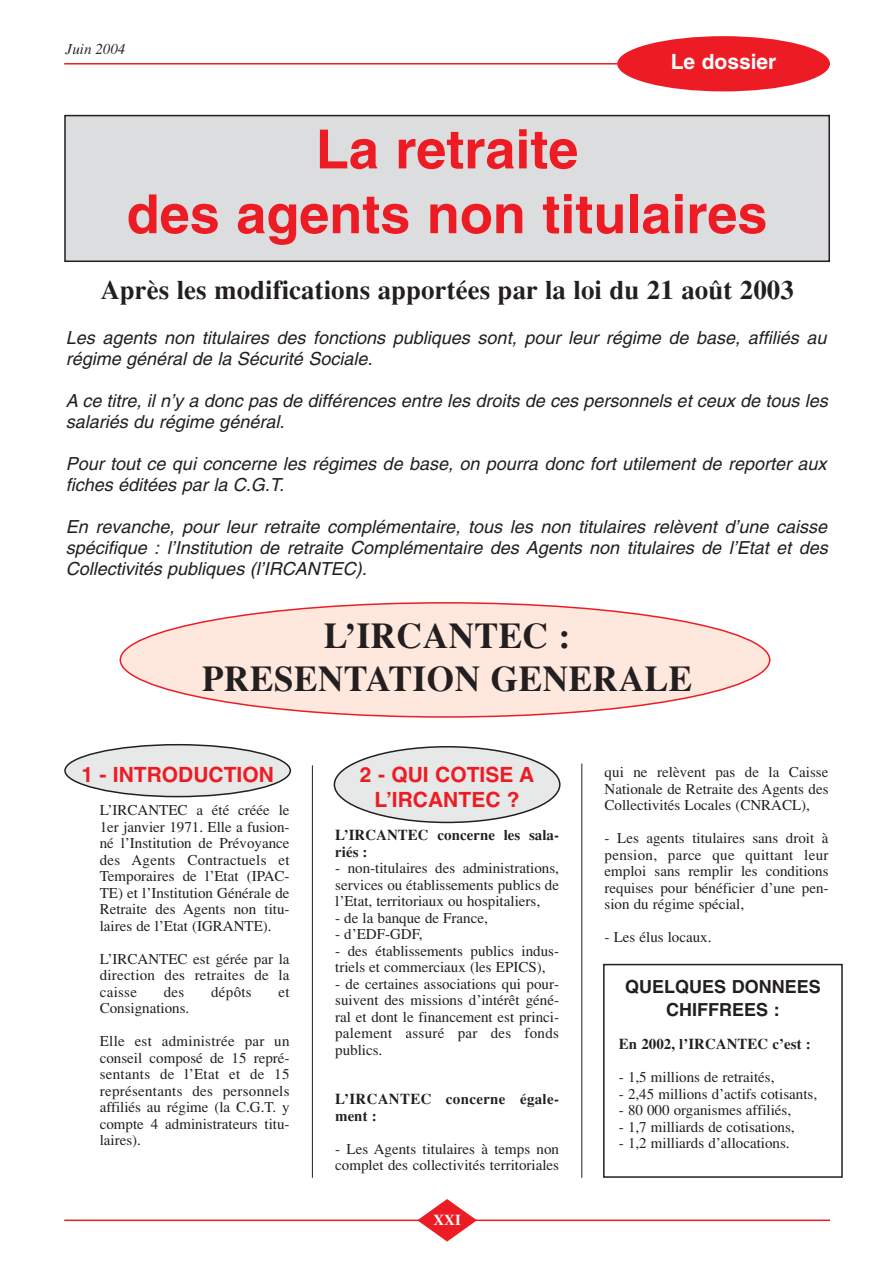
<style>
.page{position:relative;width:893px;height:1263px;background:#fff}
.page>*{position:absolute;margin:0;border:0;box-sizing:border-box;transform-origin:0 0}
.t1{font:700 54px/64.8px "Helvetica";color:#ed1c24;text-align:center}
.t2{font:700 36px/43.2px "Times";color:#231f20;text-align:center}
.t3{font:700 27px "Times";color:#231f20}
.t4{font:700 21px/25.2px "Helvetica";color:#ed1c24;text-align:center}
.t5{font:700 21px "Helvetica";color:#fff}
.t6{font:italic 18px/21px "Helvetica";color:#231f20}
.t7{font:700 18px/23.9px "Helvetica";color:#231f20;text-align:center}
.t8{font:15px/16.5px "Times";color:#231f20;text-align:justify}
.t9{font:700 15px/16.5px "Times";color:#231f20}
.t10{font:700 15px/16.5px "Times";letter-spacing:.02em;color:#231f20}
.t11{font:italic 15px "Times";color:#231f20}
.t12{font:700 15px "Times";color:#fff}
</style>
<div class="page">
<svg style="left:64px;top:744px;width:227px;height:53px"></svg>
<svg style="left:333px;top:746px;width:227px;height:77px"></svg>
<div style="left:65px;top:116px;width:764px;height:145px;background:#dcddde"></div>
<div style="left:64px;top:115px;width:766px;height:147px;border:2px solid #231f20"></div>
<hr style="left:64px;top:1220px;width:766px;height:1px;background:#ed1c24">
<svg style="left:417px;top:1199px;width:60px;height:43px"></svg>
<hr style="left:64px;top:63px;width:766px;height:2px;background:#ed1c24">
<hr style="left:312px;top:765px;width:1px;height:413px;background:#231f20">
<hr style="left:581px;top:764px;width:1px;height:414px;background:#231f20">
<div style="left:617px;top:36px;width:213px;height:55px;background:#ed1c24;border-radius:50%"></div>
<svg style="left:119px;top:602px;width:651px;height:116px"></svg>
<div style="left:603px;top:964px;width:239px;height:214px;border:2px solid #231f20"></div>
<p class="t11" style="left:66px;top:44px;width:61px">Juin 2004</p>
<h3 class="t5" style="left:670px;top:54px;width:107px">Le dossier</h3>
<h1 class="t1" style="left:127px;top:122px;width:642px">La retraite<br>des agents non titulaires</h1>
<h3 class="t3" style="left:100px;top:280px;width:695px">Après les modifications apportées par la loi du 21 août 2003</h3>
<p class="t6" style="left:66px;top:329px;width:762px">Les agents non titulaires des fonctions publiques sont, pour leur régime de base, affiliés au régime général de la Sécurité Sociale.</p>
<p class="t6" style="left:66px;top:392px;width:763px">A ce titre, il n’y a donc pas de différences entre les droits de ces personnels et ceux de tous les salariés du régime général.</p>
<p class="t6" style="left:66px;top:455px;width:762px">Pour tout ce qui concerne les régimes de base, on pourra donc fort utilement de reporter aux fiches éditées par la C.G.T.</p>
<p class="t6" style="left:66px;top:518px;width:763px;text-align:justify">En revanche, pour leur retraite complémentaire, tous les non titulaires relèvent d’une caisse spécifique : l’Institution de retraite Complémentaire des Agents non titulaires de l’Etat et des Collectivités publiques (l’IRCANTEC).</p>
<h2 class="t2" style="left:202px;top:617px;width:492px">L’IRCANTEC :<br>PRESENTATION GENERALE</h2>
<h3 class="t4" style="left:81px;top:764px;width:194px">1 - INTRODUCTION</h3>
<p class="t8" style="left:100px;top:803px;width:191px">L’IRCANTEC a été créée le 1er janvier 1971. Elle a fusion&shy;né l’Institution de Prévoyance des Agents Contractuels et Temporaires de l’Etat (IPAC-TE) et l’Institution Générale de Retraite des Agents non titu&shy;laires de l’Etat (IGRANTE).</p>
<p class="t8" style="left:100px;top:952px;width:191px">L’IRCANTEC est gérée par la direction des retraites de la caisse</p>
<p class="t8" style="left:164px;top:985px;width:22px">des</p>
<p class="t8" style="left:211px;top:985px;width:42px">dépôts</p>
<p class="t8" style="left:278px;top:985px;width:13px">et</p>
<p class="t8" style="left:100px;top:1001px;width:91px">Consignations.</p>
<p class="t8" style="left:100px;top:1034px;width:191px">Elle est administrée par un conseil composé de 15 repré&shy;sentants de l’Etat et de 15 représentants des personnels affiliés au régime (la C.G.T. y compte 4 administrateurs titu&shy;laires).</p>
<h3 class="t4" style="left:360px;top:764px;width:176px">2 - QUI COTISE A<br>L’IRCANTEC ?</h3>
<p class="t9" style="left:335px;top:828px;width:225px">L’IRCANTEC concerne les sala&shy;riés :</p>
<p class="t8" style="left:335px;top:861px;width:225px">- non-titulaires des administrations, services ou établissements publics de l’Etat, territoriaux ou hospitaliers,</p>
<p class="t8" style="left:335px;top:911px;width:154px">- de la banque de France,</p>
<p class="t8" style="left:335px;top:927px;width:89px">- d’EDF-GDF,</p>
<p class="t8" style="left:335px;top:944px;width:225px">- des établissements publics indus&shy;triels et commerciaux (les EPICS),</p>
<p class="t8" style="left:335px;top:977px;width:225px">- de certaines associations qui pour&shy;suivent des missions d’intérêt géné&shy;ral et dont le financement est princi&shy;palement assuré par des fonds publics.</p>
<p class="t10" style="left:335px;top:1092px;width:225px">L’IRCANTEC concerne égale&shy;ment :</p>
<p class="t8" style="left:335px;top:1142px;width:225px">- Les Agents titulaires à temps non complet des collectivités territoriales</p>
<p class="t12" style="left:433px;top:1214px;width:29px">XXI</p>
<p class="t8" style="left:604px;top:765px;width:225px">qui ne relèvent pas de la Caisse Nationale de Retraite des Agents des Collectivités Locales (CNRACL),</p>
<p class="t8" style="left:604px;top:831px;width:225px">- Les agents titulaires sans droit à pension, parce que quittant leur emploi sans remplir les conditions requises pour bénéficier d’une pen&shy;sion du régime spécial,</p>
<p class="t8" style="left:604px;top:930px;width:108px">- Les élus locaux.</p>
<p class="t7" style="left:625px;top:976px;width:197px">QUELQUES DONNEES<br>CHIFFREES :</p>
<p class="t9" style="left:619px;top:1037px;width:193px">En 2002, l’IRCANTEC c’est :</p>
<p class="t8" style="left:619px;top:1070px;width:157px">- 1,5 millions de retraités,</p>
<p class="t8" style="left:619px;top:1087px;width:200px">- 2,45 millions d’actifs cotisants,</p>
<p class="t8" style="left:619px;top:1103px;width:174px">- 80 000 organismes affiliés,</p>
<p class="t8" style="left:619px;top:1120px;width:177px">- 1,7 milliards de cotisations,</p>
<p class="t8" style="left:619px;top:1136px;width:172px">- 1,2 milliards d’allocations.</p>
</div>
